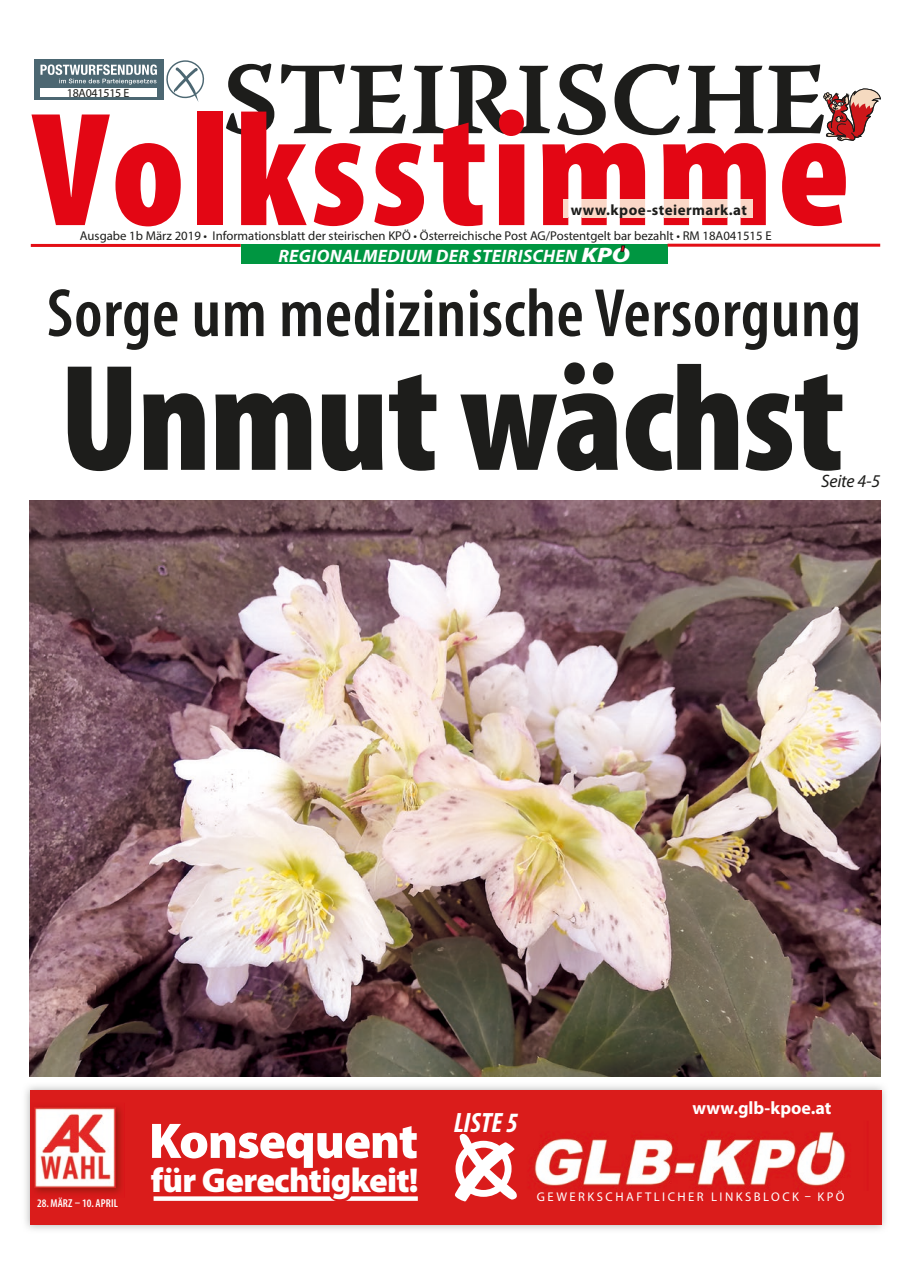
<style>
.page{position:relative;width:910px;height:1276px;background:#fff}
.page>*{position:absolute;margin:0;border:0;box-sizing:border-box;transform-origin:0 0}
.t1{font:900 condensed 163.95px "Myriad Pro";letter-spacing:.03em;color:#e30614}
.t2{font:900 condensed 153px "Myriad Pro";letter-spacing:-.01em;color:#1d1d1b}
.t3{font:102.45px "Warnock Pro Semibold Capt";letter-spacing:-.01em;color:#1d1d1b}
.t4{font:600 condensed 69px "Myriad Pro";letter-spacing:.01em;color:#1d1d1b}
.t5{font:900 50.4px "Myriad Pro";letter-spacing:-.02em;color:#fff}
.t6{font:900 34.5px "Myriad Pro";letter-spacing:-.02em;color:#fff}
.t7{font:italic 700 condensed 28.05px "Myriad Pro";color:#fff}
.t8{font:italic 700 18px "Myriad Pro";letter-spacing:.02em;color:#fff}
.t9{font:700 18px "Myriad Pro";letter-spacing:.005em;color:#fff}
.t10{font:italic 18px "Myriad Pro";letter-spacing:-.015em;color:#1d1d1b}
.t11{font:700 15px "Myriad Pro";letter-spacing:.03em;color:#1d1d1b}
.t12{font:12.75px "Myriad Pro";color:#1d1d1b}
.t13{font:12.6px "Myriad Pro";letter-spacing:.195em;color:#fff}
.t14{font:12px "Myriad Pro";letter-spacing:-.02em;color:#1d1d1b}
.t15{font:600 condensed 11.55px "Myriad Pro";letter-spacing:.01em;color:#fff}
.s1{font-weight:900;font-size:21px}
</style>
<div class="page">
<hr style="left:31px;top:244px;width:210px;height:3px;background:#e30e15">
<div style="left:241px;top:244px;width:427px;height:20px;background:#009641"></div>
<svg style="left:620px;top:245px;width:5px;height:7px"></svg>
<hr style="left:668px;top:244px;width:212px;height:3px;background:#e30e15">
<svg style="left:823px;top:88px;width:58px;height:53px"></svg>
<div style="left:34px;top:60px;width:129px;height:40px;background:#4c6772"></div>
<svg style="left:40px;top:64px;width:117px;height:21px"></svg>
<svg style="left:166px;top:60px;width:38px;height:42px"></svg>
<div style="left:40px;top:89px;width:117px;height:8px;background:#fff"></div>
<img style="left:30px;top:500px;width:850px;height:576px">
<img style="left:25px;top:1086px;width:861px;height:144px">
<div style="left:30px;top:1090px;width:851px;height:135px;background:#da1c1b"></div>
<svg style="left:154px;top:1196px;width:264px;height:4px"></svg>
<div style="left:330px;top:1187px;width:22px;height:14px;background:#da1c1c;border-radius:50%"></div>
<img style="left:534px;top:1131px;width:312px;height:58px">
<img style="left:33px;top:1106px;width:89px;height:88px">
<img style="left:35px;top:1107px;width:80px;height:80px">
<svg style="left:455px;top:1133px;width:62px;height:68px"></svg>
<h3 class="t3" style="left:222px;top:38px;width:607px">STEIRISCHE</h3>
<p class="t14" style="left:67px;top:86px;width:64px">18A041515 E</p>
<h1 class="t1" style="left:32px;top:65px;width:820px">Volksstimme</h1>
<p class="t12" style="left:80px;top:228px;width:693px">Ausgabe 1b März 2019 • Informationsblatt der steirischen KPÖ • Österreichische Post AG/Postentgelt bar bezahlt • RM 18A041515 E</p>
<p class="t11" style="left:571px;top:200px;width:178px">www.kpoe-steiermark.at</p>
<h3 class="t8" style="left:278px;top:244px;width:353px">REGIONALMEDIUM DER STEIRISCHEN <span class="s1">KPO</span></h3>
<h3 class="t4" style="left:47px;top:271px;width:816px">Sorge um medizinische Versorgung</h3>
<h2 class="t2" style="left:60px;top:321px;width:786px">Unmut wächst</h2>
<h3 class="t10" style="left:821px;top:469px;width:60px">Seite 4-5</h3>
<p class="t15" style="left:37px;top:1196px;width:82px">28. MÄRZ - 10. APRIL</p>
<h3 class="t5" style="left:149px;top:1107px;width:271px">Konsequent</h3>
<h3 class="t6" style="left:151px;top:1156px;width:269px">für Gerechtigkeit!</h3>
<h3 class="t7" style="left:454px;top:1105px;width:66px">LISTE 5</h3>
<h3 class="t9" style="left:693px;top:1096px;width:140px">www.glb-kpoe.at</h3>
<p class="t13" style="left:537px;top:1189px;width:309px">GEWERKSCHAFTLICHER LINKSBLOCK -KPÖ</p>
</div>
